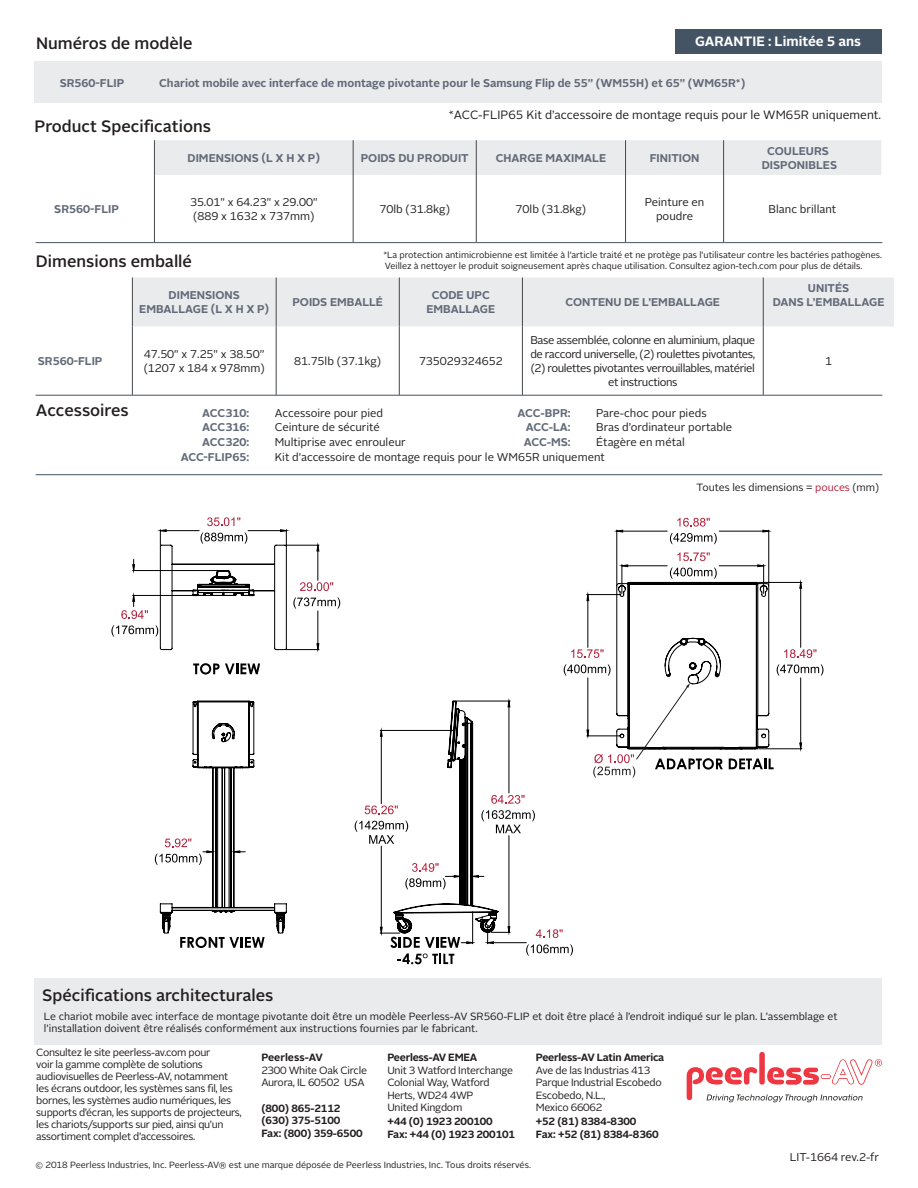
<style>
.page{position:relative;width:918px;height:1188px;background:#fff}
.page>*{position:absolute;margin:0;border:0;box-sizing:border-box;transform-origin:0 0}
.Spec_Headers{font:500 16.5px "Alright Sans";color:#231f20}
.Warranty{font:700 13.5px "Alright Sans";color:#fff}
.Callout{font:12px "Alright Sans";color:#231f20}
.t1{font:11.25px/14.2px "Alright Sans";color:#231f20;text-align:center}
.t2{font:700 11.25px/14.2px "Alright Sans";color:#626a79;text-align:center}
.t3{font:11.25px/14.2px "Alright Sans";letter-spacing:-.035em;color:#231f20;text-align:center}
.t4{font:700 11.25px "Alright Sans";color:#616b79}
.t5{font:10.5px/12px "Alright Sans";letter-spacing:-.025em;color:#231f20}
.t6{font:10.5px/12px "Alright Sans";color:#231f20}
.t7{font:700 10.5px "Alright Sans";letter-spacing:-.01em;color:#231f20}
.t8{font:9px/11.6px "Alright Sans";color:#231f20}
.s1{color:#b21e3b}
</style>
<div class="page">
<div style="left:34px;top:978px;width:848px;height:67px;background:#eaebec"></div>
<div style="left:34px;top:62px;width:848px;height:41px;background:#eaebec"></div>
<div style="left:133px;top:278px;width:761px;height:49px;background:#eaebec"></div>
<hr style="left:276px;top:278px;width:1px;height:49px;background:#464748">
<hr style="left:399px;top:278px;width:1px;height:49px;background:#464748">
<hr style="left:522px;top:278px;width:1px;height:49px;background:#464748">
<hr style="left:763px;top:278px;width:1px;height:49px;background:#464748">
<hr style="left:276px;top:327px;width:1px;height:68px;background:#464748">
<hr style="left:399px;top:327px;width:1px;height:68px;background:#464748">
<hr style="left:522px;top:327px;width:1px;height:68px;background:#464748">
<hr style="left:763px;top:327px;width:1px;height:68px;background:#464748">
<hr style="left:132px;top:278px;width:1px;height:49px;background:#464748">
<hr style="left:132px;top:327px;width:1px;height:68px;background:#464748">
<div style="left:155px;top:140px;width:726px;height:35px;background:#eaebec"></div>
<hr style="left:154px;top:140px;width:1px;height:35px;background:#464748">
<hr style="left:353px;top:140px;width:1px;height:35px;background:#464748">
<hr style="left:476px;top:140px;width:1px;height:35px;background:#464748">
<hr style="left:625px;top:140px;width:1px;height:35px;background:#464748">
<hr style="left:723px;top:140px;width:1px;height:35px;background:#464748">
<hr style="left:154px;top:175px;width:1px;height:67px;background:#464748">
<hr style="left:353px;top:175px;width:1px;height:67px;background:#464748">
<hr style="left:476px;top:175px;width:1px;height:67px;background:#464748">
<hr style="left:625px;top:175px;width:1px;height:67px;background:#464748">
<hr style="left:723px;top:175px;width:1px;height:67px;background:#464748">
<div style="left:675px;top:29px;width:206px;height:24px;background:#445465"></div>
<hr style="left:36px;top:395px;width:846px;height:1px;background:#445465">
<hr style="left:36px;top:242px;width:846px;height:1px;background:#445465">
<hr style="left:36px;top:474px;width:846px;height:1px;background:#445465">
<div style="left:759px;top:1052px;width:6px;height:33px;background:#ee3742;border-radius:3px"></div>
<svg style="left:687px;top:1059px;width:195px;height:43px"></svg>
<svg style="left:180px;top:944px;width:83px;height:4px"></svg>
<svg style="left:207px;top:517px;width:33px;height:9px"></svg>
<svg style="left:111px;top:625px;width:47px;height:12px"></svg>
<svg style="left:159px;top:529px;width:160px;height:415px"></svg>
<svg style="left:121px;top:559px;width:27px;height:60px"></svg>
<hr style="left:133px;top:595px;width:78px;height:1px;background:#000">
<hr style="left:133px;top:570px;width:89px;height:1px;background:#000">
<hr style="left:248px;top:530px;width:38px;height:1px;background:#000">
<hr style="left:160px;top:530px;width:39px;height:1px;background:#000">
<svg style="left:286px;top:530px;width:1px;height:14px"></svg>
<svg style="left:160px;top:531px;width:1px;height:13px"></svg>
<svg style="left:155px;top:853px;width:3px;height:12px"></svg>
<svg style="left:159px;top:544px;width:196px;height:391px"></svg>
<svg style="left:677px;top:518px;width:33px;height:9px"></svg>
<svg style="left:614px;top:529px;width:158px;height:23px"></svg>
<hr style="left:719px;top:531px;width:50px;height:1px;background:#030000">
<hr style="left:617px;top:531px;width:50px;height:1px;background:#030000">
<hr style="left:768px;top:530px;width:1px;height:55px;background:#030000">
<hr style="left:616px;top:530px;width:1px;height:55px;background:#030000">
<svg style="left:355px;top:552px;width:469px;height:412px"></svg>
<p class="Spec_Headers" style="left:36px;top:32px;width:158px">Numéros de modèle</p>
<p class="Warranty" style="left:695px;top:32px;width:168px">GARANTIE : Limitée 5 ans</p>
<p class="t2" style="left:60px;top:76px;width:66px">SR560-FLIP</p>
<p class="t2" style="left:159px;top:76px;width:588px">Chariot mobile avec interface de montage pivotante pour le Samsung Flip de 55” (WM55H) et 65” (WM65R*)</p>
<p class="Spec_Headers" style="left:34px;top:115px;width:178px">Product Specifications</p>
<p class="Callout" style="left:449px;top:107px;width:434px">*ACC-FLIP65 Kit d’accessoire de montage requis pour le WM65R uniquement.</p>
<p class="t2" style="left:54px;top:202px;width:66px">SR560-FLIP</p>
<p class="t2" style="left:188px;top:151px;width:134px">DIMENSIONS (L X H X P)</p>
<p class="t2" style="left:361px;top:151px;width:110px">POIDS DU PRODUIT</p>
<p class="t2" style="left:496px;top:151px;width:112px">CHARGE MAXIMALE</p>
<p class="t2" style="left:650px;top:151px;width:51px">FINITION</p>
<p class="t2" style="left:767px;top:144px;width:63px">COULEURS</p>
<p class="t2" style="left:762px;top:158px;width:77px">DISPONIBLES</p>
<p class="t1" style="left:190px;top:195px;width:129px">35.01" x 64.23" x 29.00"</p>
<p class="t1" style="left:193px;top:209px;width:123px">(889 x 1632 x 737mm)</p>
<p class="t1" style="left:379px;top:202px;width:72px">70lb (31.8kg)</p>
<p class="t1" style="left:516px;top:202px;width:72px">70lb (31.8kg)</p>
<p class="t1" style="left:645px;top:195px;width:61px">Peinture en poudre</p>
<p class="t1" style="left:769px;top:202px;width:69px">Blanc brillant</p>
<p class="Spec_Headers" style="left:36px;top:250px;width:158px">Dimensions emballé</p>
<p class="t8" style="left:383px;top:249px;width:500px">*La protection antimicrobienne est limitée à l’article traité et ne protège pas l’utilisateur contre les bactéries pathogènes.<br>Veillez à nettoyer le produit soigneusement après chaque utilisation. Consultez agion-tech.com pour plus de détails.</p>
<p class="t2" style="left:38px;top:354px;width:66px">SR560-FLIP</p>
<p class="Spec_Headers" style="left:36px;top:399px;width:94px">Accessoires</p>
<p class="t2" style="left:139px;top:288px;width:132px">DIMENSIONS<br>EMBALLAGE (L X H X P)</p>
<p class="t2" style="left:292px;top:295px;width:92px">POIDS EMBALLÉ</p>
<p class="t2" style="left:426px;top:288px;width:70px">CODE UPC<br>EMBALLAGE</p>
<p class="t2" style="left:566px;top:295px;width:156px">CONTENU DE L’EMBALLAGE</p>
<p class="t1" style="left:144px;top:347px;width:122px">47.50" x 7.25" x 38.50”</p>
<p class="t1" style="left:144px;top:361px;width:123px">(1207 x 184 x 978mm)</p>
<p class="t1" style="left:294px;top:354px;width:88px">81.75lb (37.1kg)</p>
<p class="t1" style="left:419px;top:354px;width:85px">735029324652</p>
<p class="t3" style="left:530px;top:333px;width:226px">Base assemblée, colonne en aluminium, plaque de raccord universelle, (2) roulettes pivotantes, (2) roulettes pivotantes verrouillables, matériel et instructions</p>
<p class="t2" style="left:202px;top:406px;width:48px">ACC310:</p>
<p class="t1" style="left:275px;top:406px;width:110px">Accessoire pour pied</p>
<p class="t2" style="left:202px;top:420px;width:48px">ACC316:</p>
<p class="t1" style="left:275px;top:421px;width:107px">Ceinture de sécurité</p>
<p class="t2" style="left:202px;top:435px;width:48px">ACC320:</p>
<p class="t1" style="left:275px;top:436px;width:133px">Multiprise avec enrouleur</p>
<p class="t4" style="left:181px;top:450px;width:70px">ACC-FLIP65:</p>
<p class="t1" style="left:275px;top:451px;width:332px">Kit d’accessoire de montage requis pour le WM65R uniquement</p>
<p class="t2" style="left:518px;top:406px;width:55px">ACC-BPR:</p>
<p class="t1" style="left:596px;top:406px;width:112px">Pare-choc pour pieds</p>
<p class="t2" style="left:526px;top:420px;width:46px">ACC-LA:</p>
<p class="t1" style="left:596px;top:421px;width:137px">Bras d’ordinateur portable</p>
<p class="t2" style="left:524px;top:435px;width:48px">ACC-MS:</p>
<p class="t1" style="left:596px;top:435px;width:90px">Étagère en métal</p>
<p class="t2" style="left:808px;top:281px;width:43px">UNITÉS</p>
<p class="t2" style="left:773px;top:295px;width:113px">DANS L’EMBALLAGE</p>
<p class="t1" style="left:825px;top:354px;width:8px">1</p>
<p class="t6" style="left:697px;top:481px;width:184px">Toutes les dimensions = <span class="s1">pouces</span> (mm)</p>
<p class="Spec_Headers" style="left:42px;top:984px;width:233px">Spécifications architecturales</p>
<p class="t6" style="left:44px;top:1010px;width:795px">Le chariot mobile avec interface de montage pivotante doit être un modèle Peerless-AV SR560-FLIP et doit être placé à l’endroit indiqué sur le plan. L’assemblage et l’installation doivent être réalisés conformément aux instructions fournies par le fabricant.</p>
<p class="t5" style="left:36px;top:1047px;width:207px">Consultez le site peerless-av.com pour<br>voir la gamme complète de solutions audiovisuelles de Peerless-AV, notamment les écrans outdoor, les systèmes sans fil, les bornes, les systèmes audio numériques, les supports d’écran, les supports de projecteurs, les chariots/supports sur pied, ainsi qu’un assortiment complet d’accessoires.</p>
<p class="t7" style="left:261px;top:1050px;width:63px">Peerless-AV</p>
<p class="t5" style="left:261px;top:1064px;width:107px">2300 White Oak Circle</p>
<p class="t5" style="left:261px;top:1077px;width:105px">Aurora, IL 60502 USA</p>
<p class="t7" style="left:261px;top:1101px;width:80px">(800) 865-2112</p>
<p class="t7" style="left:261px;top:1113px;width:80px">(630) 375-5100</p>
<p class="t7" style="left:261px;top:1126px;width:103px">Fax: (800) 359-6500</p>
<p class="t7" style="left:387px;top:1050px;width:92px">Peerless-AV EMEA</p>
<p class="t5" style="left:387px;top:1064px;width:127px">Unit 3 Watford Interchange</p>
<p class="t5" style="left:387px;top:1077px;width:104px">Colonial Way, Watford</p>
<p class="t5" style="left:387px;top:1089px;width:88px">Herts, WD24 4WP</p>
<p class="t5" style="left:387px;top:1102px;width:77px">United Kingdom</p>
<p class="t7" style="left:387px;top:1114px;width:107px">+44 (0) 1923 200100</p>
<p class="t7" style="left:387px;top:1127px;width:129px">Fax: +44 (0) 1923 200101</p>
<p class="t7" style="left:536px;top:1050px;width:130px">Peerless-AV Latin America</p>
<p class="t5" style="left:536px;top:1064px;width:116px">Ave de las Industrias 413</p>
<p class="t5" style="left:536px;top:1077px;width:127px">Parque Industrial Escobedo</p>
<p class="t5" style="left:536px;top:1089px;width:71px">Escobedo, N.L.,</p>
<p class="t5" style="left:536px;top:1102px;width:68px">Mexico 66062</p>
<p class="t7" style="left:536px;top:1114px;width:102px">+52 (81) 8384-8300</p>
<p class="t7" style="left:536px;top:1127px;width:124px">Fax: +52 (81) 8384-8360</p>
<p class="t8" style="left:35px;top:1159px;width:497px">© 2018 Peerless Industries, Inc. Peerless-AV® est une marque déposée de Peerless Industries, Inc. Tous droits réservés.</p>
<p class="t1" style="left:790px;top:1150px;width:91px">LIT-1664 rev.2-fr</p>
</div>
